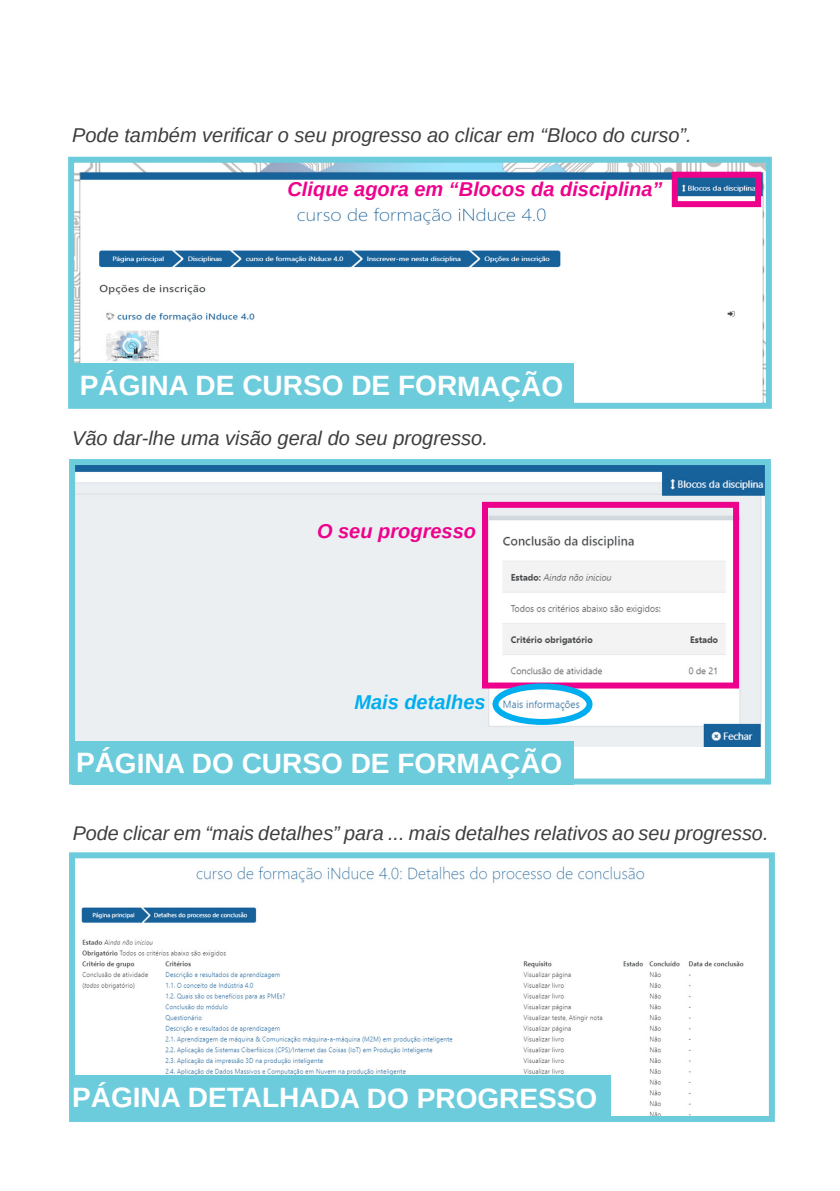
<style>
.page{position:relative;width:840px;height:1191px;background:#fff}
.page>*{position:absolute;margin:0;border:0;box-sizing:border-box;transform-origin:0 0}
.t1{font:700 28px "Arimo";letter-spacing:-.005em;color:#fff}
.t2{font:italic 20px "Arimo";color:#3e3e3f}
.t3{font:italic 700 20px "Arimo";color:#ed028c}
.t4{font:italic 700 20px "Arimo";color:#00aeef}
.t5{font:italic 19.8px "Arimo";color:#3e3e3f}
</style>
<div class="page">
<img style="left:75px;top:164px;width:689px;height:238px">
<div style="left:68px;top:157px;width:703px;height:252px;border:6px solid #6cccdc"></div>
<div style="left:72px;top:363px;width:501px;height:44px;background:#6cccdc"></div>
<div style="left:671px;top:172px;width:89px;height:35px;border:6px solid #ed028c"></div>
<img style="left:76px;top:466px;width:687px;height:280px">
<div style="left:69px;top:459px;width:701px;height:325px;border:6px solid #6cccdc"></div>
<div style="left:481px;top:502px;width:257px;height:186px;border:6px solid #ed028c"></div>
<div style="left:492px;top:683px;width:100px;height:42px;border:6px solid #00aeef;border-radius:50%"></div>
<img style="left:81px;top:866px;width:663px;height:249px">
<div style="left:69px;top:852px;width:705px;height:270px;border:6px solid #6cccdc"></div>
<div style="left:73px;top:741px;width:500px;height:43px;background:#6cccdc"></div>
<div style="left:72px;top:1075px;width:538px;height:44px;background:#6cccdc"></div>
<p class="t2" style="left:72px;top:122px;width:621px">Pode também verificar o seu progresso ao clicar em “Bloco do curso”.</p>
<p class="t3" style="left:287px;top:175px;width:376px">Clique agora em “Blocos da disciplina”</p>
<p class="t1" style="left:80px;top:366px;width:484px">PÁGINA DE CURSO DE FORMAÇÃO</p>
<p class="t2" style="left:72px;top:425px;width:417px">Vão dar-lhe uma visão geral do seu progresso.</p>
<p class="t3" style="left:317px;top:518px;width:160px">O seu progresso</p>
<p class="t4" style="left:354px;top:688px;width:133px">Mais detalhes</p>
<p class="t1" style="left:76px;top:744px;width:487px">PÁGINA DO CURSO DE FORMAÇÃO</p>
<p class="t5" style="left:73px;top:820px;width:697px">Pode clicar em “mais detalhes” para ... mais detalhes relativos ao seu progresso.</p>
<p class="t1" style="left:72px;top:1078px;width:526px">PÁGINA DETALHADA DO PROGRESSO</p>
</div>
